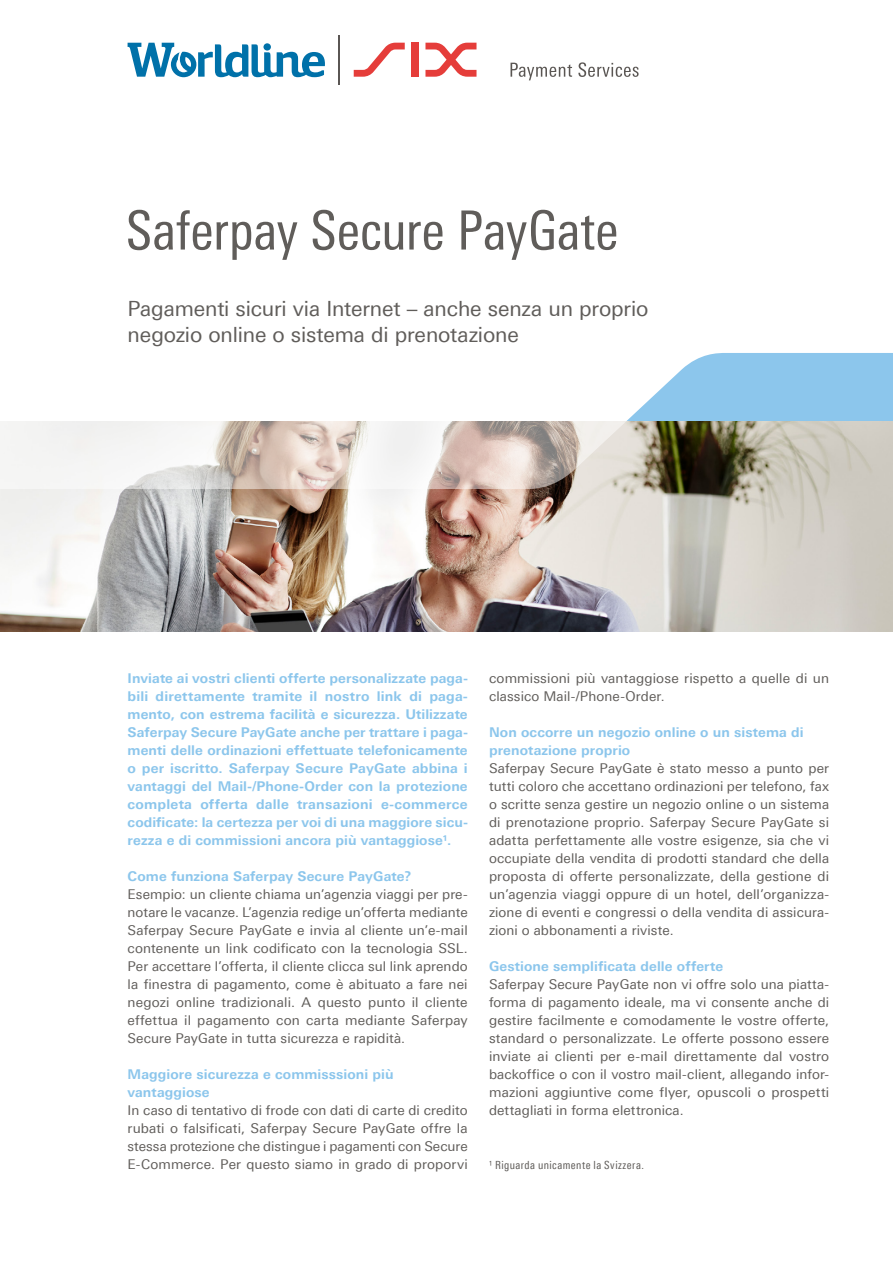
<style>
.page{position:relative;width:893px;height:1263px;background:#fff}
.page>*{position:absolute;margin:0;border:0;box-sizing:border-box;transform-origin:0 0}
.t1{font:54px "Linotype Univers 420 Cn";letter-spacing:-.005em;color:#605d5a}
.t2{font:21px/25.5px "Linotype Univers 430";letter-spacing:-.005em;color:#605d5a}
.t3{font:13.5px/18px "Linotype Univers 430";letter-spacing:.01em;color:#605d5a;text-align:justify}
.t4{font:700 13.5px/18px "Linotype Univers 630";letter-spacing:.005em;color:#8cc6ec}
.t5{font:11.25px "Linotype Univers 420 Cn";letter-spacing:.035em;color:#605d5a}
</style>
<div class="page">
<svg style="left:128px;top:43px;width:197px;height:34px"></svg>
<svg style="left:354px;top:43px;width:51px;height:34px"></svg>
<div style="left:412px;top:43px;width:7px;height:34px;background:#e53d3a"></div>
<svg style="left:425px;top:43px;width:51px;height:34px"></svg>
<svg style="left:510px;top:62px;width:129px;height:18px"></svg>
<hr style="left:338px;top:35px;width:2px;height:50px;background:#5a5653">
<img style="left:0;top:489px;width:893px;height:142px">
<svg style="left:0;top:353px;width:893px;height:136px"></svg>
<h1 class="t1" style="left:126px;top:199px;width:494px">Saferpay Secure PayGate</h1>
<h2 class="t2" style="left:128px;top:296px;width:522px">Pagamenti sicuri via Internet – anche senza un proprio negozio online o sistema di prenotazione</h2>
<p class="t4" style="left:128px;top:669px;width:342px;text-align:justify">Inviate ai vostri clienti offerte personalizzate paga&shy;bili direttamente tramite il nostro link di paga&shy;mento, con estrema facilità e sicurezza. Utilizzate Saferpay Secure PayGate anche per trattare i paga&shy;menti delle ordinazioni effettuate telefonicamente o per iscritto. Saferpay Secure PayGate abbina i vantaggi del Mail-/Phone-Order con la protezione completa offerta dalle transazioni e-commerce codificate: la certezza per voi di una maggiore sicu&shy;rezza e di commissioni ancora più vantaggiose¹.</p>
<p class="t4" style="left:128px;top:867px;width:285px">Come funziona Saferpay Secure PayGate?</p>
<p class="t3" style="left:128px;top:885px;width:342px">Esempio: un cliente chiama un’agenzia viaggi per pre&shy;notare le vacanze. L’agenzia redige un’offerta mediante Saferpay Secure PayGate e invia al cliente un’e-mail contenente un link codificato con la tecnologia SSL.<br>Per accettare l’offerta, il cliente clicca sul link aprendo la finestra di pagamento, come è abituato a fare nei negozi online tradizionali. A questo punto il cliente effettua il pagamento con carta mediante Saferpay Secure PayGate in tutta sicurezza e rapidità.</p>
<p class="t4" style="left:128px;top:1065px;width:268px">Maggiore sicurezza e commisssioni più vantaggiose</p>
<p class="t3" style="left:128px;top:1101px;width:342px">In caso di tentativo di frode con dati di carte di credito rubati o falsificati, Saferpay Secure PayGate offre la stessa protezione che distingue i pagamenti con Secure E-Commerce. Per questo siamo in grado di proporvi</p>
<p class="t3" style="left:489px;top:669px;width:342px">commissioni più vantaggiose rispetto a quelle di un classico Mail-/Phone-Order.</p>
<p class="t4" style="left:489px;top:723px;width:316px">Non occorre un negozio online o un sistema di prenotazione proprio</p>
<p class="t3" style="left:489px;top:759px;width:342px">Saferpay Secure PayGate è stato messo a punto per tutti coloro che accettano ordinazioni per telefono, fax o scritte senza gestire un negozio online o un sistema di prenotazione proprio. Saferpay Secure PayGate si adatta perfettamente alle vostre esigenze, sia che vi occupiate della vendita di prodotti standard che della proposta di offerte personalizzate, della gestione di un’agenzia viaggi oppure di un hotel, dell’organizza&shy;zione di eventi e congressi o della vendita di assicura&shy;zioni o abbonamenti a riviste.</p>
<p class="t4" style="left:489px;top:957px;width:236px">Gestione semplificata delle offerte</p>
<p class="t3" style="left:489px;top:975px;width:342px">Saferpay Secure PayGate non vi offre solo una piatta&shy;forma di pagamento ideale, ma vi consente anche di gestire facilmente e comodamente le vostre offerte, standard o personalizzate. Le offerte possono essere inviate ai clienti per e-mail direttamente dal vostro backoffice o con il vostro mail-client, allegando infor&shy;mazioni aggiuntive come flyer, opuscoli o prospetti dettagliati in forma elettronica.</p>
<p class="t5" style="left:489px;top:1158px;width:156px">¹ Riguarda unicamente la Svizzera.</p>
</div>
